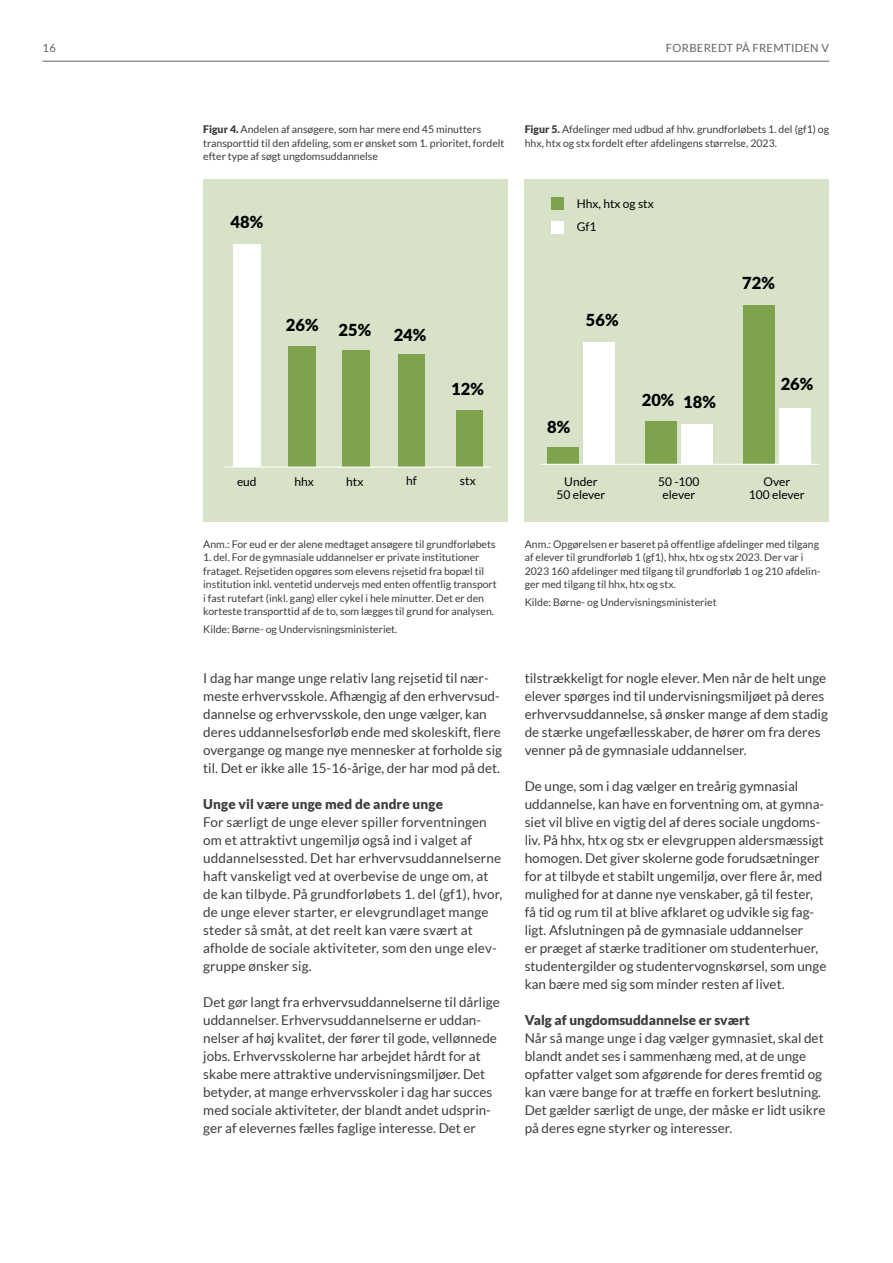
<style>
.page{position:relative;width:893px;height:1263px;background:#fff}
.page>*{position:absolute;margin:0;border:0;box-sizing:border-box;transform-origin:0 0}
.t1{font:900 16.5px "Lato";color:#000}
.t2{font:13.5px/18px "Lato";color:#3c3c3b}
.t3{font:900 13.5px "Lato";color:#3c3c3b}
.t4{font:12px/13.5px "Lato";color:#000;text-align:center}
.t5{font:11.25px "Lato";letter-spacing:.025em;color:#646363}
.t6{font:10.5px/13.5px "Lato";color:#3c3c3b}
.s1{font-weight:900}
</style>
<div class="page">
<div style="left:203px;top:179px;width:305px;height:342px;background:#d8e2c9"></div>
<div style="left:233px;top:244px;width:28px;height:223px;background:#fff"></div>
<div style="left:289px;top:346px;width:27px;height:121px;background:#7fa34d"></div>
<div style="left:342px;top:350px;width:28px;height:117px;background:#7fa34d"></div>
<div style="left:399px;top:354px;width:26px;height:112px;background:#7fa34d"></div>
<div style="left:456px;top:410px;width:26px;height:56px;background:#7fa34d"></div>
<hr style="left:225px;top:467px;width:265px;height:1px;background:#fff">
<div style="left:525px;top:179px;width:304px;height:342px;background:#d8e2c9"></div>
<div style="left:551px;top:197px;width:13px;height:13px;background:#7fa34d"></div>
<div style="left:551px;top:221px;width:13px;height:12px;background:#fff"></div>
<div style="left:583px;top:342px;width:31px;height:122px;background:#fff"></div>
<div style="left:547px;top:447px;width:32px;height:17px;background:#7fa34d"></div>
<div style="left:681px;top:424px;width:31px;height:40px;background:#fff"></div>
<div style="left:645px;top:422px;width:32px;height:42px;background:#7fa34d"></div>
<div style="left:779px;top:408px;width:31px;height:56px;background:#fff"></div>
<div style="left:743px;top:305px;width:32px;height:159px;background:#7fa34d"></div>
<hr style="left:540px;top:464px;width:279px;height:1px;background:#fff">
<hr style="left:43px;top:61px;width:786px;height:1px;background:#646363">
<p class="t5" style="left:43px;top:42px;width:15px">16</p>
<p class="t5" style="left:666px;top:42px;width:165px">FORBEREDT PÅ FREMTIDEN V</p>
<p class="t6" style="left:203px;top:123px;width:303px"><span class="s1">Figur 4.</span> Andelen af ansøgere, som har mere end 45 minutters transporttid til den afdeling, som er ønsket som 1. prioritet, fordelt efter type af søgt ungdomsuddannelse</p>
<p class="t6" style="left:525px;top:123px;width:306px"><span class="s1">Figur 5.</span> Afdelinger med udbud af hhv. grundforløbets 1. del (gf1) og hhx, htx og stx fordelt efter afdelingens størrelse, 2023.</p>
<p class="t1" style="left:231px;top:212px;width:34px">48%</p>
<p class="t4" style="left:577px;top:191px;width:79px;line-height:23.7px;text-align:left">Hhx, htx og stx<br>Gf1</p>
<p class="t1" style="left:742px;top:273px;width:34px">72%</p>
<p class="t1" style="left:286px;top:318px;width:87px">26% 25%</p>
<p class="t1" style="left:394px;top:325px;width:34px">24%</p>
<p class="t1" style="left:586px;top:310px;width:34px">56%</p>
<p class="t1" style="left:451px;top:379px;width:34px">12%</p>
<p class="t1" style="left:642px;top:390px;width:34px">20%</p>
<p class="t1" style="left:683px;top:392px;width:34px">18%</p>
<p class="t1" style="left:781px;top:374px;width:34px">26%</p>
<p class="t1" style="left:547px;top:417px;width:25px">8%</p>
<p class="t4" style="left:237px;top:474px;width:21px">eud</p>
<p class="t4" style="left:294px;top:474px;width:21px">hhx</p>
<p class="t4" style="left:346px;top:474px;width:19px">htx</p>
<p class="t4" style="left:406px;top:474px;width:12px">hf</p>
<p class="t4" style="left:460px;top:474px;width:17px">stx</p>
<p class="t4" style="left:556px;top:474px;width:50px">Under<br>50 elever</p>
<p class="t4" style="left:658px;top:474px;width:43px">50 -100 elever</p>
<p class="t4" style="left:749px;top:474px;width:57px">Over<br>100 elever</p>
<p class="t6" style="left:203px;top:537px;width:294px">Anm.: For eud er der alene medtaget ansøgere til grundforløbets</p>
<p class="t6" style="left:203px;top:550px;width:295px">1. del. For de gymnasiale uddannelser er private institutioner frataget. Rejsetiden opgøres som elevens rejsetid fra bopæl til institution inkl. ventetid undervejs med enten offentlig transport i fast rutefart (inkl. gang) eller cykel i hele minutter. Det er den korteste transporttid af de to, som lægges til grund for analysen.</p>
<p class="t6" style="left:203px;top:622px;width:196px">Kilde: Børne- og Undervisningsministeriet.</p>
<p class="t6" style="left:525px;top:537px;width:297px">Anm.: Opgørelsen er baseret på offentlige afdelinger med tilgang af elever til grundforløb 1 (gf1), hhx, htx og stx 2023. Der var i 2023 160 afdelinger med tilgang til grundforløb 1 og 210 afdelin&shy;ger med tilgang til hhx, htx og stx.</p>
<p class="t6" style="left:525px;top:595px;width:193px">Kilde: Børne- og Undervisningsministeriet</p>
<p class="t2" style="left:203px;top:669px;width:298px">I dag har mange unge relativ lang rejsetid til nær&shy;meste erhvervsskole. Afhængig af den erhvervsud-</p>
<p class="t2" style="left:203px;top:705px;width:300px">dannelse og erhvervsskole, den unge vælger, kan deres uddannelsesforløb ende med skoleskift, flere overgange og mange nye mennesker at forholde sig til. Det er ikke alle 15-16-årige, der har mod på det.</p>
<p class="t3" style="left:203px;top:796px;width:241px">Unge vil være unge med de andre unge</p>
<p class="t2" style="left:203px;top:813px;width:301px">For særligt de unge elever spiller forventningen om et attraktivt ungemiljø også ind i valget af uddannelsessted. Det har erhvervsuddannelserne haft vanskeligt ved at overbevise de unge om, at de kan tilbyde. På grundforløbets 1. del (gf1), hvor, de unge elever starter, er elevgrundlaget mange steder så småt, at det reelt kan være svært at afholde de sociale aktiviteter, som den unge elev&shy;gruppe ønsker sig.</p>
<p class="t2" style="left:203px;top:993px;width:298px">Det gør langt fra erhvervsuddannelserne til dårlige uddannelser. Erhvervsuddannelserne er uddan&shy;nelser af høj kvalitet, der fører til gode, vellønnede jobs. Erhvervsskolerne har arbejdet hårdt for at skabe mere attraktive undervisningsmiljøer. Det betyder, at mange erhvervsskoler i dag har succes med sociale aktiviteter, der blandt andet udsprin&shy;ger af elevernes fælles faglige interesse. Det er</p>
<p class="t2" style="left:525px;top:669px;width:305px">tilstrækkeligt for nogle elever. Men når de helt unge elever spørges ind til undervisningsmiljøet på deres erhvervsuddannelse, så ønsker mange af dem stadig de stærke ungefællesskaber, de hører om fra deres venner på de gymnasiale uddannelser.</p>
<p class="t2" style="left:525px;top:777px;width:303px">De unge, som i dag vælger en treårig gymnasial uddannelse, kan have en forventning om, at gymna&shy;siet vil blive en vigtig del af deres sociale ungdoms&shy;liv. På hhx, htx og stx er elevgruppen aldersmæssigt homogen. Det giver skolerne gode forudsætninger for at tilbyde et stabilt ungemiljø, over flere år, med mulighed for at danne nye venskaber, gå til fester, få tid og rum til at blive afklaret og udvikle sig fag&shy;ligt. Afslutningen på de gymnasiale uddannelser<br>er præget af stærke traditioner om studenterhuer, studentergilder og studentervognskørsel, som unge kan bære med sig som minder resten af livet.</p>
<p class="t3" style="left:525px;top:1012px;width:227px">Valg af ungdomsuddannelse er svært</p>
<p class="t2" style="left:525px;top:1029px;width:302px">Når så mange unge i dag vælger gymnasiet, skal det blandt andet ses i sammenhæng med, at de unge opfatter valget som afgørende for deres fremtid og kan være bange for at træffe en forkert beslutning.<br>Det gælder særligt de unge, der måske er lidt usikre på deres egne styrker og interesser.</p>
</div>
